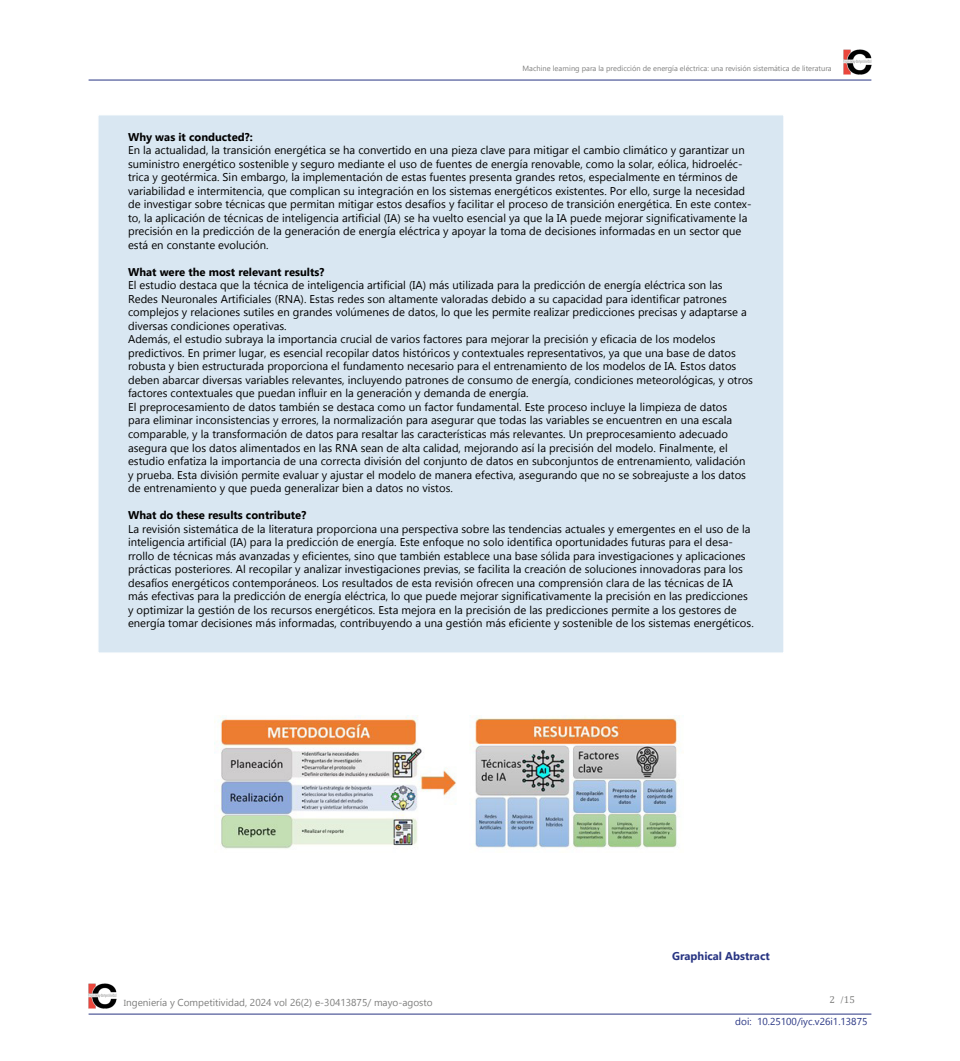
<style>
.page{position:relative;width:960px;height:1061px;background:#fff}
.page>*{position:absolute;margin:0;border:0;box-sizing:border-box;transform-origin:0 0}
.t1{font:11.25px/13.5px "Gadugi";color:#000}
.t2{font:700 11.25px "Gadugi";color:#000}
.t3{font:700 11.25px "Gadugi";color:#283583}
.t4{font:10px "Gadugi";color:#7e7e7d}
.t5{font:10px "Gadugi";color:#283583}
.t6{font:10px "Cambria";color:#7e7e7d}
.t7{font:7.5px "Gadugi";color:#7e7e7d}
.s1{font-size:8.75px}
.s2{font-family:"Minion Pro"}
</style>
<div class="page">
<hr style="left:89px;top:1014px;width:782px;height:1px;background:#283583">
<img style="left:89px;top:983px;width:28px;height:26px">
<hr style="left:89px;top:80px;width:782px;height:1px;background:#283583">
<img style="left:843px;top:49px;width:28px;height:26px">
<div style="left:97px;top:114px;width:687px;height:540px;background:#d9e7f2;border:1px solid #fff"></div>
<img style="left:214px;top:716px;width:466px;height:133px">
<p class="t7" style="left:522px;top:64px;width:311px">Machine learning para la predicción de energía eléctrica: una revisión sistemática de literatura</p>
<p class="t2" style="left:128px;top:130px;width:126px">Why was it conducted?:</p>
<p class="t1" style="left:128px;top:144px;width:625px">En la actualidad, la transición energética se ha convertido en una pieza clave para mitigar el cambio climático y garantizar un suministro energético sostenible y seguro mediante el uso de fuentes de energía renovable, como la solar, eólica, hidroeléc&shy;trica y geotérmica. Sin embargo, la implementación de estas fuentes presenta grandes retos, especialmente en términos de variabilidad e intermitencia, que complican su integración en los sistemas energéticos existentes. Por ello, surge la necesidad de investigar sobre técnicas que permitan mitigar estos desafíos y facilitar el proceso de transición energética. En este contex&shy;to, la aplicación de técnicas de inteligencia artificial (IA) se ha vuelto esencial ya que la IA puede mejorar significativamente la precisión en la predicción de la generación de energía eléctrica y apoyar la toma de decisiones informadas en un sector que está en constante evolución.</p>
<p class="t2" style="left:128px;top:265px;width:198px">What were the most relevant results?</p>
<p class="t1" style="left:128px;top:279px;width:626px">El estudio destaca que la técnica de inteligencia artificial (IA) más utilizada para la predicción de energía eléctrica son las Redes Neuronales Artificiales (RNA). Estas redes son altamente valoradas debido a su capacidad para identificar patrones complejos y relaciones sutiles en grandes volúmenes de datos, lo que les permite realizar predicciones precisas y adaptarse a diversas condiciones operativas.<br>Además, el estudio subraya la importancia crucial de varios factores para mejorar la precisión y eficacia de los modelos predictivos. En primer lugar, es esencial recopilar datos históricos y contextuales representativos, ya que una base de datos robusta y bien estructurada proporciona el fundamento necesario para el entrenamiento de los modelos de IA. Estos datos deben abarcar diversas variables relevantes, incluyendo patrones de consumo de energía, condiciones meteorológicas, y otros factores contextuales que puedan influir en la generación y demanda de energía.<br>El preprocesamiento de datos también se destaca como un factor fundamental. Este proceso incluye la limpieza de datos<br>para eliminar inconsistencias y errores, la normalización para asegurar que todas las variables se encuentren en una escala comparable, y la transformación de datos para resaltar las características más relevantes. Un preprocesamiento adecuado asegura que los datos alimentados en las RNA sean de alta calidad, mejorando así la precisión del modelo. Finalmente, el estudio enfatiza la importancia de una correcta división del conjunto de datos en subconjuntos de entrenamiento, validación y prueba. Esta división permite evaluar y ajustar el modelo de manera efectiva, asegurando que no se sobreajuste a los datos de entrenamiento y que pueda generalizar bien a datos no vistos.</p>
<p class="t2" style="left:128px;top:508px;width:180px">What do these results contribute?</p>
<p class="t1" style="left:128px;top:522px;width:627px">La revisión sistemática de la literatura proporciona una perspectiva sobre las tendencias actuales y emergentes en el uso de la inteligencia artificial (IA) para la predicción de energía. Este enfoque no solo identifica oportunidades futuras para el desa&shy;rrollo de técnicas más avanzadas y eficientes, sino que también establece una base sólida para investigaciones y aplicaciones prácticas posteriores. Al recopilar y analizar investigaciones previas, se facilita la creación de soluciones innovadoras para los desafíos energéticos contemporáneos. Los resultados de esta revisión ofrecen una comprensión clara de las técnicas de IA más efectivas para la predicción de energía eléctrica, lo que puede mejorar significativamente la precisión en las predicciones y optimizar la gestión de los recursos energéticos. Esta mejora en la precisión de las predicciones permite a los gestores de energía tomar decisiones más informadas, contribuyendo a una gestión más eficiente y sostenible de los sistemas energéticos.</p>
<p class="t3" style="left:672px;top:949px;width:99px">Graphical Abstract</p>
<p class="t4" style="left:124px;top:996px;width:310px"><span class="s1">I</span>ngeniería y Competitividad, 2024 vol 26(2) e-30413875/ mayo-agosto</p>
<p class="t6" style="left:829px;top:994px;width:27px">2 <span class="s2">/</span>15</p>
<p class="t5" style="left:735px;top:1016px;width:134px">doi: 10.25100/iyc.v26i1.13875</p>
</div>
